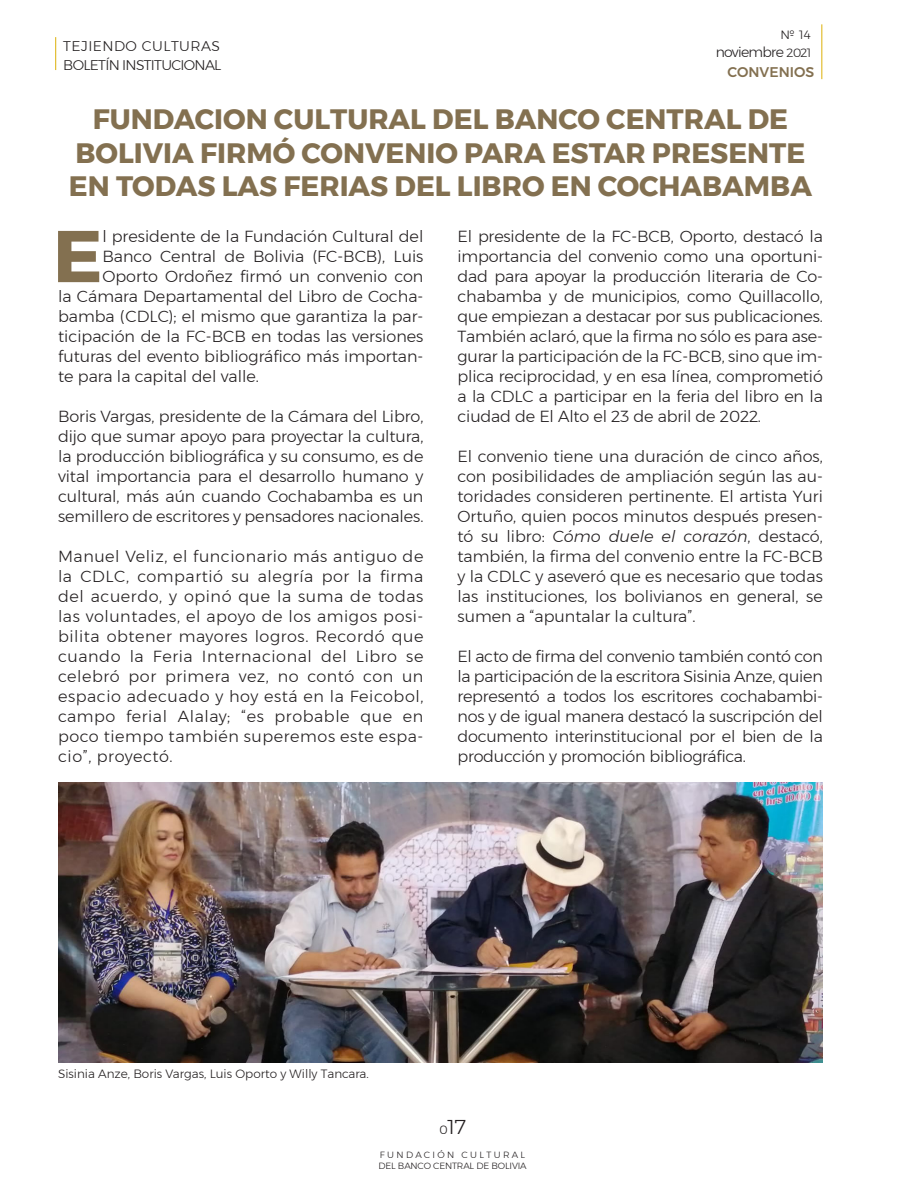
<style>
.page{position:relative;width:908px;height:1191px;background:#fff}
.page>*{position:absolute;margin:0;border:0;box-sizing:border-box;transform-origin:0 0}
.primera_linea{font:700 73px "Montserrat";color:#837050}
.título{font:700 28px/33.6px "Montserrat";color:#837050;text-align:center}
.t1{font:300 20px "Montserrat";color:#231f20}
.texto_corrido{font:300 16px/20px "Montserrat";letter-spacing:-.005em;color:#231f20;text-align:justify}
.primera_linea-2{font:300 16px "Montserrat";color:#231f20}
.t2{font:300 14px/20.2px "Montserrat";letter-spacing:-.05em;color:#231f20;text-align:right}
.t3{font:300 14px "Montserrat";letter-spacing:.035em;color:#231f20}
.pie_de_foto{font:300 12px "Montserrat";color:#231f20}
.t4{font:300 9px/10.8px "Montserrat";letter-spacing:-.015em;color:#231f20}
.s1{font-size:12px}
.s2{font-weight:500;color:#837050}
.s3{font-style:italic}
</style>
<div class="page">
<hr style="left:55px;top:37px;width:1px;height:33px;background:#ddb008">
<hr style="left:821px;top:24px;width:1px;height:55px;background:#ddb008">
<img style="left:58px;top:782px;width:764px;height:280px">
<p class="pie_de_foto" style="left:780px;top:26px;width:32px">№ 14</p>
<p class="t3" style="left:63px;top:35px;width:158px">TEJIENDO CULTURAS</p>
<p class="t2" style="left:63px;top:55px;width:160px">BOLETÍN INSTITUCIONAL</p>
<p class="t2" style="left:715px;top:42px;width:100px">noviembre <span class="s1">2021<br></span><span class="s2">CONVENIOS</span></p>
<p class="título" style="left:69px;top:102px;width:744px">FUNDACION CULTURAL DEL BANCO CENTRAL DE<br>BOLIVIA FIRMÓ CONVENIO PARA ESTAR PRESENTE<br>EN TODAS LAS FERIAS DEL LIBRO EN COCHABAMBA</p>
<p class="primera_linea" style="left:53px;top:198px;width:51px">E</p>
<p class="primera_linea-2" style="left:102px;top:224px;width:322px">l presidente de la Fundación Cultural del</p>
<p class="texto_corrido" style="left:457px;top:226px;width:367px">El presidente de la FC-BCB, Oporto, destacó la importancia del convenio como una oportuni&shy;dad para apoyar la producción literaria de Co&shy;chabamba y de municipios, como Quillacollo, que empiezan a destacar por sus publicaciones.<br>También aclaró, que la firma no sólo es para ase&shy;gurar la participación de la FC-BCB, sino que im&shy;plica reciprocidad, y en esa línea, comprometió a la CDLC a participar en la feria del libro en la ciudad de El Alto el 23 de abril de 2022.</p>
<p class="texto_corrido" style="left:457px;top:446px;width:367px">El convenio tiene una duración de cinco años, con posibilidades de ampliación según las au&shy;toridades consideren pertinente. El artista Yuri Ortuño, quien pocos minutos después presen&shy;tó su libro: <span class="s3">Cómo duele el corazón</span>, destacó, también, la firma del convenio entre la FC-BCB y la CDLC y aseveró que es necesario que todas las instituciones, los bolivianos en general, se sumen a “apuntalar la cultura”.</p>
<p class="texto_corrido" style="left:457px;top:646px;width:367px">El acto de firma del convenio también contó con la participación de la escritora Sisinia Anze, quien representó a todos los escritores cochabambi&shy;nos y de igual manera destacó la suscripción del documento interinstitucional por el bien de la producción y promoción bibliográfica.</p>
<p class="primera_linea-2" style="left:102px;top:244px;width:322px">Banco Central de Bolivia (FC-BCB), Luis</p>
<p class="primera_linea-2" style="left:102px;top:264px;width:322px">Oporto Ordoñez firmó un convenio con</p>
<p class="primera_linea-2" style="left:58px;top:284px;width:367px">la Cámara Departamental del Libro de Cocha-</p>
<p class="primera_linea-2" style="left:58px;top:304px;width:367px">bamba (CDLC); el mismo que garantiza la par-</p>
<p class="primera_linea-2" style="left:58px;top:324px;width:367px">ticipación de la FC-BCB en todas las versiones</p>
<p class="primera_linea-2" style="left:58px;top:344px;width:367px">futuras del evento bibliográfico más importan-</p>
<p class="primera_linea-2" style="left:58px;top:364px;width:202px">te para la capital del valle.</p>
<p class="texto_corrido" style="left:58px;top:406px;width:367px">Boris Vargas, presidente de la Cámara del Libro, dijo que sumar apoyo para proyectar la cultura, la producción bibliográfica y su consumo, es de vital importancia para el desarrollo humano y cultural, más aún cuando Cochabamba es un semillero de escritores y pensadores nacionales.</p>
<p class="texto_corrido" style="left:58px;top:546px;width:367px">Manuel Veliz, el funcionario más antiguo de la CDLC, compartió su alegría por la firma del acuerdo, y opinó que la suma de todas las voluntades, el apoyo de los amigos posi&shy;bilita obtener mayores logros. Recordó que cuando la Feria Internacional del Libro se celebró por primera vez, no contó con un espacio adecuado y hoy está en la Feicobol, campo ferial Alalay; “es probable que en poco tiempo también superemos este espa&shy;cio”, proyectó.</p>
<p class="pie_de_foto" style="left:58px;top:1065px;width:312px">Sisinia Anze, Boris Vargas, Luis Oporto y Willy Tancara.</p>
<p class="t1" style="left:439px;top:1112px;width:29px"><span class="s1">0</span>17</p>
<p class="t4" style="left:378px;top:1149px;width:150px">FUNDACIÓN CULTURAL<br>DEL BANCO CENTRAL DE BOLIVIA</p>
</div>
